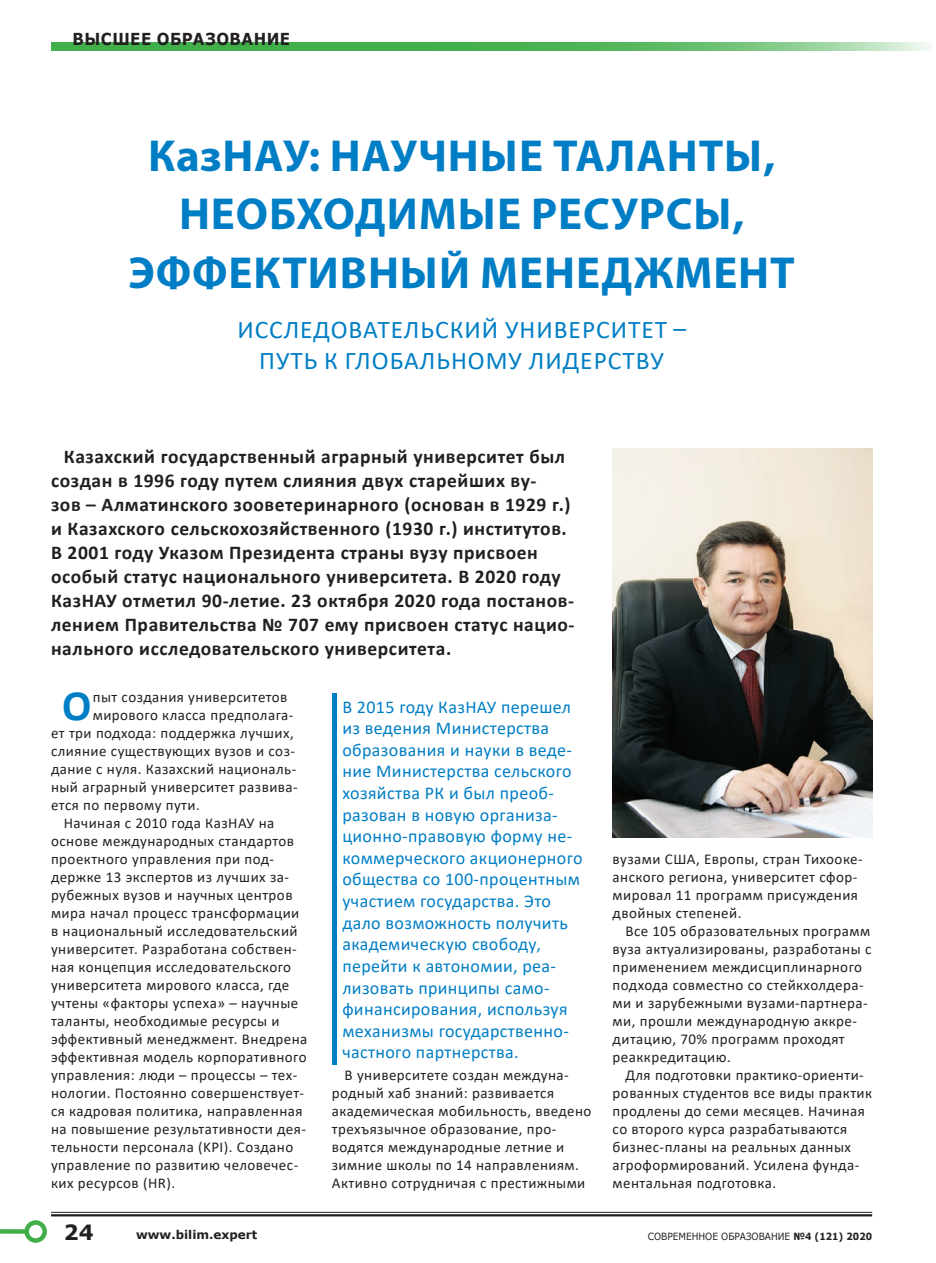
<style>
.page{position:relative;width:936px;height:1263px;background:#fff}
.page>*{position:absolute;margin:0;border:0;box-sizing:border-box;transform-origin:0 0}
.t1{font:700 45px/58.5px "Myriad Pro";letter-spacing:.02em;color:#007ec5;text-align:center}
.t2{font:700 43.35px "Calibri";color:#007ec5}
.t3{font:25.5px/30.6px "Calibri";letter-spacing:.04em;color:#007ec5;text-align:center}
.t4{font:700 21px "Verdana";color:#231f20}
.t5{font:700 19.5px/24px "Calibri";letter-spacing:.03em;color:#231f20}
.t6{font:18px/21.6px "Calibri";letter-spacing:.02em;color:#007ec5}
.t7{font:700 16.5px "Verdana";letter-spacing:.03em;color:#231f20;scale:.91 1}
.t8{font:15px/18px "Calibri";letter-spacing:.03em;color:#231f20}
.t9{font:700 12px "Verdana";color:#231f20}
.t10{font:9.9px "Verdana";color:#231f20;scale:.91 1}
.s1{font-weight:700}
</style>
<div class="page">
<hr style="left:332px;top:693px;width:4px;height:371px;background:#007ec5">
<img style="left:612px;top:449px;width:259px;height:389px">
<hr style="left:51px;top:1212px;width:821px;height:1px;background:#231f20">
<hr style="left:51px;top:1214px;width:821px;height:2px;background:#231f20">
<svg style="left:51px;top:43px;width:878px;height:8px;background:#5dba65"></svg>
<div style="left:0;top:1229px;width:27px;height:5px;background:#40ae49"></div>
<div style="left:24px;top:1220px;width:23px;height:23px;border:4px solid #40ae49;border-radius:50%"></div>
<p class="t7" style="left:73px;top:27px;width:240px">ВЫСШЕЕ ОБРАЗОВАНИЕ</p>
<h1 class="t1" style="left:128px;top:127px;width:668px">КазНАУ: НАУЧНЫЕ ТАЛАНТЫ,<br>НЕОБХОДИМЫЕ РЕСУРСЫ,<br>ЭФФЕКТИВНЫЙ МЕНЕДЖМЕНТ</h1>
<h3 class="t3" style="left:237px;top:314px;width:450px">ИССЛЕДОВАТЕЛЬСКИЙ УНИВЕРСИТЕТ –<br>ПУТЬ К ГЛОБАЛЬНОМУ ЛИДЕРСТВУ</h3>
<p class="t5" style="left:51px;top:444px;width:525px;text-indent:13px">Казахский государственный аграрный университет был создан в 1996 году путем слияния двух старейших ву-<br>зов – Алматинского зооветеринарного (основан в 1929 г.) и Казахского сельскохозяйственного (1930 г.) институтов.<br>В 2001 году Указом Президента страны вузу присвоен особый статус национального университета. В 2020 году КазНАУ отметил 90-летие. 23 октября 2020 года постанов&shy;лением Правительства № 707 ему присвоен статус нацио&shy;нального исследовательского университета.</p>
<h2 class="t2" style="left:62px;top:675px;width:31px">О</h2>
<p class="t8" style="left:93px;top:688px;width:196px">пыт создания университетов</p>
<p class="t8" style="left:93px;top:706px;width:202px">мирового класса предполага-</p>
<p class="t8" style="left:51px;top:724px;width:244px">ет три подхода: поддержка лучших,</p>
<p class="t8" style="left:51px;top:742px;width:245px">слияние существующих вузов и соз-</p>
<p class="t8" style="left:51px;top:760px;width:247px">дание с нуля. Казахский националь-</p>
<p class="t8" style="left:51px;top:778px;width:248px">ный аграрный университет развива-</p>
<p class="t8" style="left:51px;top:796px;width:150px">ется по первому пути.</p>
<p class="t8" style="left:64px;top:814px;width:212px">Начиная с 2010 года КазНАУ на</p>
<p class="t8" style="left:51px;top:832px;width:244px">основе международных стандартов</p>
<p class="t8" style="left:51px;top:850px;width:225px">проектного управления при под-</p>
<p class="t8" style="left:51px;top:868px;width:239px">держке 13 экспертов из лучших за-</p>
<p class="t8" style="left:51px;top:886px;width:243px">рубежных вузов и научных центров</p>
<p class="t8" style="left:51px;top:904px;width:250px">мира начал процесс трансформации</p>
<p class="t8" style="left:51px;top:922px;width:248px">в национальный исследовательский</p>
<p class="t8" style="left:51px;top:940px;width:247px">университет. Разработана собствен-</p>
<p class="t8" style="left:51px;top:958px;width:241px">ная концепция исследовательского</p>
<p class="t8" style="left:51px;top:976px;width:240px">университета мирового класса, где</p>
<p class="t8" style="left:51px;top:994px;width:249px">учтены «факторы успеха» – научные</p>
<p class="t8" style="left:51px;top:1012px;width:230px">таланты, необходимые ресурсы и</p>
<p class="t8" style="left:51px;top:1030px;width:258px">эффективный менеджмент. Внедрена</p>
<p class="t8" style="left:51px;top:1048px;width:257px">эффективная модель корпоративного</p>
<p class="t8" style="left:51px;top:1066px;width:248px">управления: люди – процессы – тех-</p>
<p class="t8" style="left:51px;top:1084px;width:254px">нологии. Постоянно совершенствует-</p>
<p class="t8" style="left:51px;top:1102px;width:253px">ся кадровая политика, направленная</p>
<p class="t8" style="left:51px;top:1120px;width:256px">на повышение результативности дея-</p>
<p class="t8" style="left:51px;top:1138px;width:244px">тельности персонала (KPI). Создано</p>
<p class="t8" style="left:51px;top:1156px;width:249px">управление по развитию человечес-</p>
<p class="t8" style="left:51px;top:1174px;width:126px">ких ресурсов (HR).</p>
<p class="t6" style="left:342px;top:695px;width:242px">В 2015 году КазНАУ перешел из ведения Министерства образования и науки в веде&shy;ние Министерства сельского хозяйства РК и был преоб&shy;разован в новую организа&shy;ционно-правовую форму не&shy;коммерческого акционерного общества со 100-процентным участием государства. Это дало возможность получить академическую свободу, перейти к автономии, реа&shy;лизовать принципы само&shy;финансирования, используя механизмы государственно&shy;частного партнерства.</p>
<p class="t8" style="left:332px;top:1066px;width:261px;text-indent:13px">В университете создан междуна&shy;родный хаб знаний: развивается академическая мобильность, введено трехъязычное образование, про&shy;водятся международные летние и зимние школы по 14 направлениям.<br>Активно сотрудничая с престижными</p>
<p class="t8" style="left:612px;top:850px;width:251px">вузами США, Европы, стран Тихооке&shy;анского региона, университет сфор&shy;мировал 11 программ присуждения двойных степеней.</p>
<p class="t8" style="left:612px;top:922px;width:260px;text-indent:13px">Все 105 образовательных программ вуза актуализированы, разработаны с применением междисциплинарного подхода совместно со стейкхолдера&shy;ми и зарубежными вузами-партнера&shy;ми, прошли международную аккре&shy;дитацию, 70% программ проходят реаккредитацию.</p>
<p class="t8" style="left:612px;top:1066px;width:261px;text-indent:13px">Для подготовки практико-ориенти&shy;рованных студентов все виды практик продлены до семи месяцев. Начиная со второго курса разрабатываются бизнес-планы на реальных данных агроформирований. Усилена фунда&shy;ментальная подготовка.</p>
<h3 class="t4" style="left:64px;top:1217px;width:31px">24</h3>
<p class="t9" style="left:136px;top:1226px;width:123px">www.bilim.expert</p>
<p class="t10" style="left:647px;top:1229px;width:248px">СОВРЕМЕННОЕ ОБРАЗОВАНИЕ <span class="s1">№4 (121) 2020</span></p>
</div>
